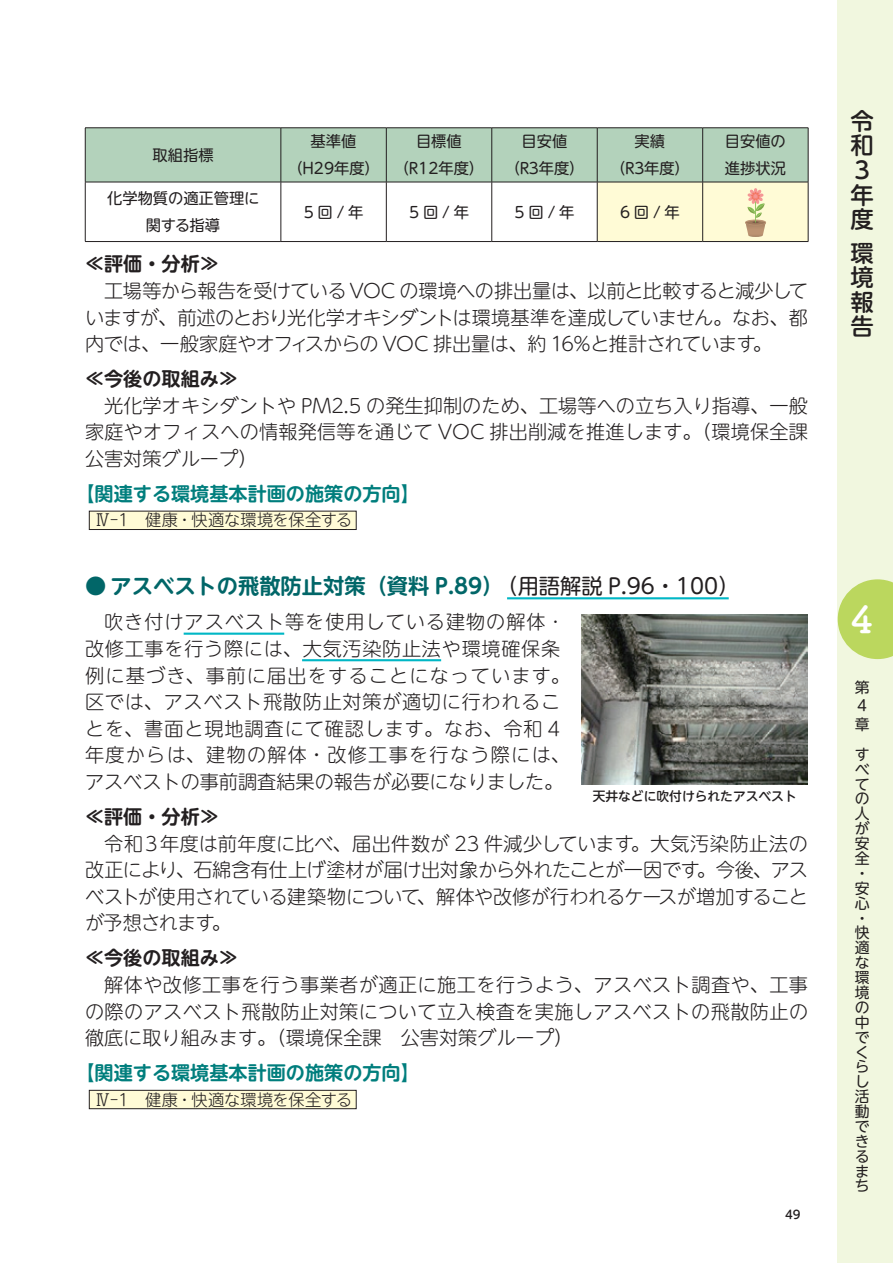
<style>
.page{position:relative;width:893px;height:1263px;background:#fff}
.page>*{position:absolute;margin:0;border:0;box-sizing:border-box;transform-origin:0 0}
.t1{font:37.2px "Tsuku B Rd Gothic Std B";color:#fff}
.t2{font:500 23.4px/24.6px "UD Shin M Go Pro";color:#231f20}
.t3{font:700 21.3px "UD Shin M Go Pro De";color:#016668}
.t4{font:300 19.2px/26.5px "UD Shin M Go Pro";letter-spacing:.01em;color:#231f20;text-align:justify}
.t5{font:300 19.2px/26.5px "UD Shin M Go Pro";letter-spacing:.05em;color:#231f20;text-align:center}
.t6{font:700 19.2px "UD Shin M Go Pro De";color:#007e7d}
.t7{font:700 19.2px "UD Shin M Go Pro De";color:#231f20}
.t8{font:300 16.2px "UD Shin M Go Pro";letter-spacing:-.01em;color:#231f20}
.t9{font:15.3px/26.5px "UD Shin M Go Pro";color:#231f20;text-align:center}
.t10{font:14.85px/14.9px "UD Shin M Go Pro";color:#231f20}
.t11{font:500 12.75px "UD Shin M Go Pro";color:#231f20}
.t12{font:500 11.7px "UD Shin M Go Pro";color:#231f20}
.s1{font-family:"UD Shin M Go Pro";font-weight:400;color:#231f20}
</style>
<div class="page">
<div style="left:838px;top:0;width:55px;height:1263px;background:#f1f7df"></div>
<svg style="left:838px;top:579px;width:55px;height:80px"></svg>
<hr style="left:507px;top:597px;width:222px;height:2px;background:#00b7c5">
<hr style="left:184px;top:633px;width:100px;height:2px;background:#00b7c5">
<hr style="left:302px;top:659px;width:139px;height:2px;background:#00b7c5">
<div style="left:89px;top:1090px;width:267px;height:19px;background:#fffbd6"></div>
<div style="left:89px;top:1090px;width:267px;height:19px;border:1px solid #231f20"></div>
<div style="left:89px;top:511px;width:267px;height:18px;background:#fffbd6"></div>
<div style="left:89px;top:511px;width:267px;height:19px;border:1px solid #231f20"></div>
<hr style="left:808px;top:128px;width:1px;height:54px;background:#231f20">
<hr style="left:808px;top:182px;width:1px;height:59px;background:#231f20">
<svg style="left:85px;top:128px;width:723px;height:114px"></svg>
<img style="left:582px;top:614px;width:226px;height:170px">
<p class="t9" style="left:152px;top:141px;width:63px">取組指標</p>
<p class="t9" style="left:107px;top:184px;width:154px">化学物質の適正管理に関する指導</p>
<p class="t9" style="left:288px;top:128px;width:93px">基準値（H29年度）</p>
<p class="t9" style="left:394px;top:128px;width:91px">目標値（R12年度）</p>
<p class="t9" style="left:505px;top:128px;width:81px">目安値<br>（R３年度）</p>
<p class="t9" style="left:610px;top:128px;width:81px">実績<br>（R３年度）</p>
<p class="t9" style="left:725px;top:128px;width:63px;text-align:left">目安値の進捗状況</p>
<p class="t9" style="left:304px;top:198px;width:61px">5回/年</p>
<p class="t9" style="left:409px;top:198px;width:61px">5回/年</p>
<p class="t9" style="left:515px;top:198px;width:61px">5回/年</p>
<p class="t9" style="left:620px;top:198px;width:61px">6回/年</p>
<p class="t7" style="left:85px;top:248px;width:135px">≪評価・分析≫</p>
<p class="t4" style="left:85px;top:276px;width:724px;text-indent:19px">工場等から報告を受けている VOC の環境への排出量は、以前と比較すると減少していますが、前述のとおり光化学オキシダントは環境基準を達成していません。なお、都内では、一般家庭やオフィスからの VOC 排出量は、約 16％と推計されています。</p>
<p class="t7" style="left:85px;top:363px;width:155px">≪今後の取組み≫</p>
<p class="t4" style="left:85px;top:391px;width:743px;text-align:left;text-indent:19px">光化学オキシダントや PM2.5 の発生抑制のため、工場等への立ち入り指導、一般家庭やオフィスへの情報発信等を通じて VOC 排出削減を推進します。（環境保全課　公害対策グループ）</p>
<p class="t6" style="left:75px;top:478px;width:346px">【関連する環境基本計画の施策の方向】</p>
<p class="t8" style="left:95px;top:507px;width:259px">Ⅳ-1　健康・快適な環境を保全する</p>
<p class="t3" style="left:85px;top:569px;width:656px">● アスベストの飛散防止対策（資料 P.89）<span class="s1">（用語解説 P.96・100）</span></p>
<p class="t5" style="left:85px;top:608px;width:486px">吹き付けアスベスト等を使用している建物の解体･<br>改修工事を行う際には、大気汚染防止法や環境確保条例に基づき、事前に届出をすることになっています。区では、アスベスト飛散防止対策が適切に行われることを、書面と現地調査にて確認します。なお、令和 4年度からは、建物の解体・改修工事を行なう際には、アスベストの事前調査結果の報告が必要になりました。</p>
<p class="t7" style="left:85px;top:801px;width:135px">≪評価・分析≫</p>
<p class="t4" style="left:85px;top:829px;width:724px;text-indent:19px">令和３年度は前年度に比べ、届出件数が 23 件減少しています。大気汚染防止法の改正により、石綿含有仕上げ塗材が届け出対象から外れたことが一因です。今後、アスベストが使用されている建築物について、解体や改修が行われるケースが増加することが予想されます。</p>
<p class="t7" style="left:85px;top:942px;width:155px">≪今後の取組み≫</p>
<p class="t4" style="left:85px;top:970px;width:725px;text-indent:19px">解体や改修工事を行う事業者が適正に施工を行うよう、アスベスト調査や、工事の際のアスベスト飛散防止対策について立入検査を実施しアスベストの飛散防止の徹底に取り組みます。（環境保全課　公害対策グループ）</p>
<p class="t6" style="left:75px;top:1057px;width:346px">【関連する環境基本計画の施策の方向】</p>
<p class="t8" style="left:95px;top:1086px;width:259px">Ⅳ-1　健康・快適な環境を保全する</p>
<p class="t11" style="left:593px;top:786px;width:206px">天井などに吹付けられたアスベスト</p>
<p class="t12" style="left:785px;top:1205px;width:17px">49</p>
<p class="t2" style="left:850px;top:108px;width:24px">令和<br>3年度</p>
<p class="t2" style="left:850px;top:239px;width:24px;text-align:justify">環境報告</p>
<h1 class="t1" style="left:850px;top:590px;width:24px">4</h1>
<p class="t10" style="left:855px;top:677px;width:16px;line-height:18.6px">第<br>4章</p>
<p class="t10" style="left:855px;top:746px;width:17px">すべての人が安全・安心・快適な環境の中でくらし活動できるまち</p>
</div>
